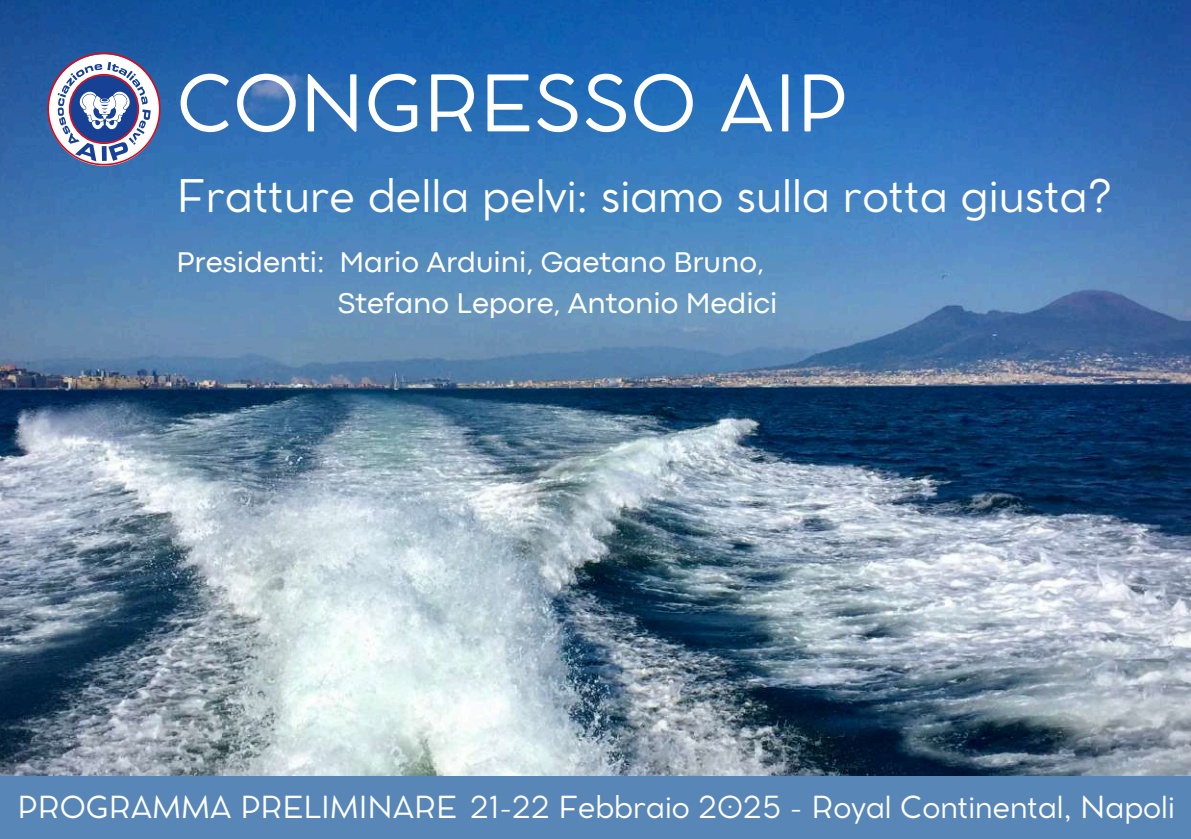
<style>
.page{position:relative;width:1191px;height:839px;background:#fff}
.page>*{position:absolute;margin:0;border:0;box-sizing:border-box;transform-origin:0 0}
.t1{font:76.6px "Cocomat Pro";color:#fff}
.t2{font:44.4px "Cocomat Pro";color:#fff}
.t3{font:30px "Cocomat Pro";color:#fff}
.t4{font:29.6px/40.4px "Codec Pro";color:#fff}
</style>
<div class="page">
<img style="left:0;top:0;width:1190px;height:775px">
<div style="left:0;top:775px;width:1191px;height:64px;background:#5887b7"></div>
<svg style="left:47px;top:53px;width:114px;height:112px"></svg>
<h1 class="t1" style="left:177px;top:75px;width:673px">CONGRESSO AIP</h1>
<h2 class="t2" style="left:177px;top:179px;width:937px">Fratture della pelvi: siamo sulla rotta giusta?</h2>
<p class="t4" style="left:338px;top:244px;width:441px;text-indent:-161px">Presidenti: Mario Arduini, Gaetano Bruno,<br>Stefano Lepore, Antonio Medici</p>
<p class="t3" style="left:18px;top:795px;width:1159px">PROGRAMMA PRELIMINARE 21-22 Febbraio 2025 - Royal Continental, Napoli</p>
</div>
